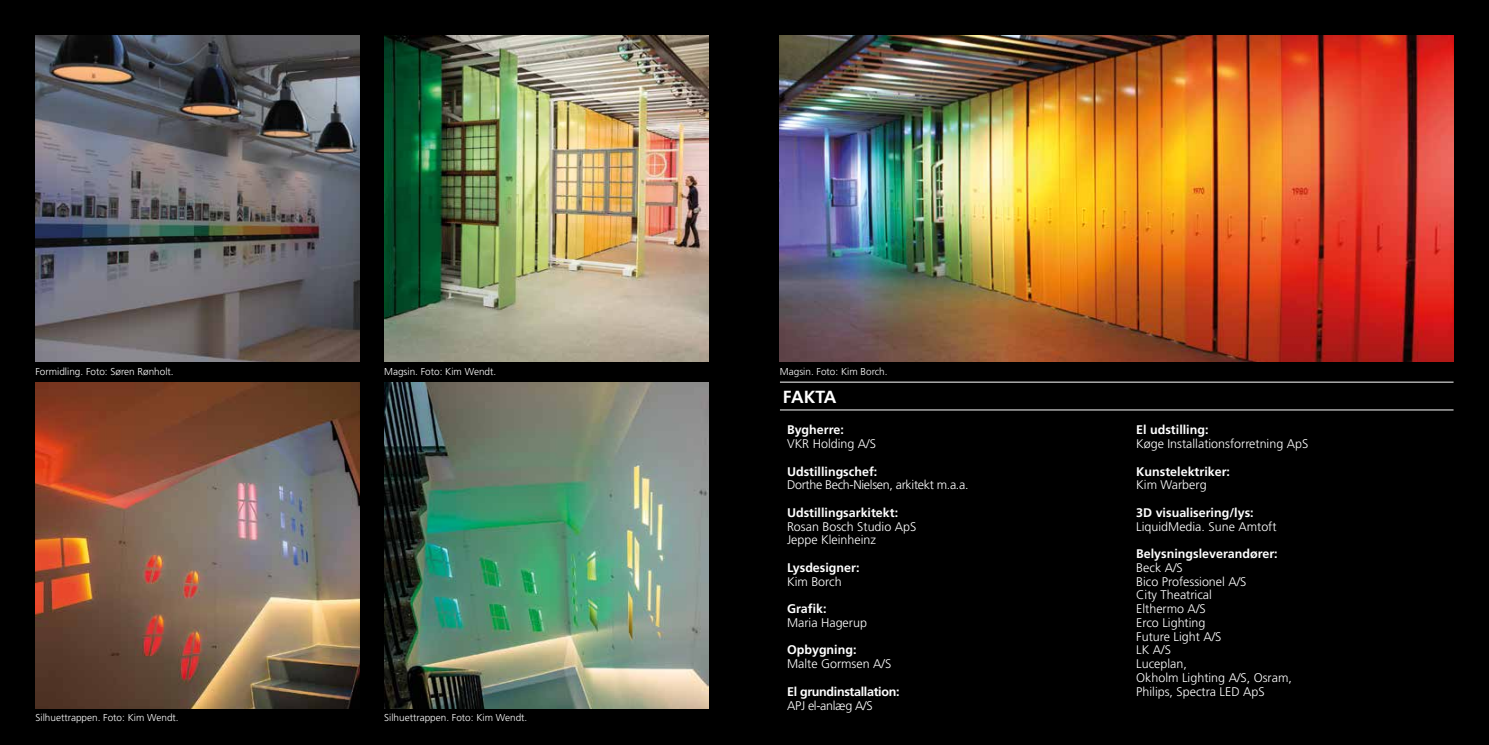
<style>
.page{position:relative;width:1489px;height:745px;background:#fff}
.page>*{position:absolute;margin:0;border:0;box-sizing:border-box;transform-origin:0 0}
.t1{font:700 17.5px "Frutiger";letter-spacing:-.015em;color:#fff}
.t2{font:300 12.5px/13.8px "Frutiger";color:#fff}
.t3{font:700 12.5px "Frutiger";color:#fff}
.t4{font:300 12.5px "Frutiger";letter-spacing:-.025em;color:#fff}
.t5{font:700 12.5px "Frutiger";letter-spacing:-.025em;color:#fff}
.t6{font:300 10px "Frutiger";color:#fff}
</style>
<div class="page">
<div style="left:0;top:0;width:1488px;height:744px;background:#000"></div>
<hr style="left:780px;top:381px;width:673px;height:1px;background:#fff">
<hr style="left:780px;top:409px;width:673px;height:1px;background:#fff">
<img style="left:384px;top:35px;width:324px;height:326px">
<img style="left:35px;top:35px;width:325px;height:326px">
<img style="left:780px;top:35px;width:673px;height:326px">
<img style="left:35px;top:382px;width:325px;height:326px">
<img style="left:384px;top:382px;width:324px;height:326px">
<p class="t6" style="left:35px;top:367px;width:140px">Formidling. Foto: Søren Rønholt.</p>
<p class="t6" style="left:35px;top:713px;width:145px">Silhuettrappen. Foto: Kim Wendt.</p>
<p class="t6" style="left:384px;top:367px;width:114px">Magsin. Foto: Kim Wendt.</p>
<p class="t6" style="left:780px;top:367px;width:109px">Magsin. Foto: Kim Borch.</p>
<p class="t6" style="left:384px;top:713px;width:145px">Silhuettrappen. Foto: Kim Wendt.</p>
<h1 class="t1" style="left:782px;top:388px;width:55px">FAKTA</h1>
<p class="t3" style="left:787px;top:424px;width:58px">Bygherre:</p>
<p class="t2" style="left:787px;top:437px;width:90px">VKR Holding A/S</p>
<p class="t3" style="left:787px;top:465px;width:92px">Udstillingschef:</p>
<p class="t4" style="left:787px;top:479px;width:183px">Dorthe Bech-Nielsen, arkitekt m.a.a.</p>
<p class="t3" style="left:787px;top:506px;width:113px">Udstillingsarkitekt:</p>
<p class="t2" style="left:787px;top:520px;width:131px">Rosan Bosch Studio ApS<br>Jeppe Kleinheinz</p>
<p class="t3" style="left:787px;top:561px;width:74px">Lysdesigner:</p>
<p class="t2" style="left:787px;top:575px;width:56px">Kim Borch</p>
<p class="t3" style="left:787px;top:603px;width:41px">Grafik:</p>
<p class="t2" style="left:787px;top:616px;width:81px">Maria Hagerup</p>
<p class="t3" style="left:787px;top:644px;width:71px">Opbygning:</p>
<p class="t2" style="left:787px;top:657px;width:106px">Malte Gormsen A/S</p>
<p class="t5" style="left:787px;top:685px;width:114px">El grundinstallation:</p>
<p class="t4" style="left:787px;top:699px;width:87px">APJ el-anlæg A/S</p>
<p class="t3" style="left:1136px;top:424px;width:74px">El udstilling:</p>
<p class="t2" style="left:1136px;top:437px;width:174px">Køge Installationsforretning ApS</p>
<p class="t3" style="left:1136px;top:465px;width:95px">Kunstelektriker:</p>
<p class="t2" style="left:1136px;top:478px;width:72px">Kim Warberg</p>
<p class="t3" style="left:1136px;top:506px;width:119px">3D visualisering/lys:</p>
<p class="t2" style="left:1136px;top:520px;width:142px">LiquidMedia. Sune Amtoft</p>
<p class="t3" style="left:1136px;top:548px;width:143px">Belysningsleverandører:</p>
<p class="t2" style="left:1136px;top:561px;width:157px">Beck A/S<br>Bico Professionel A/S<br>City Theatrical<br>Elthermo A/S<br>Erco Lighting<br>Future Light A/S<br>LK A/S<br>Luceplan,<br>Okholm Lighting A/S, Osram,<br>Philips, Spectra LED ApS</p>
</div>
